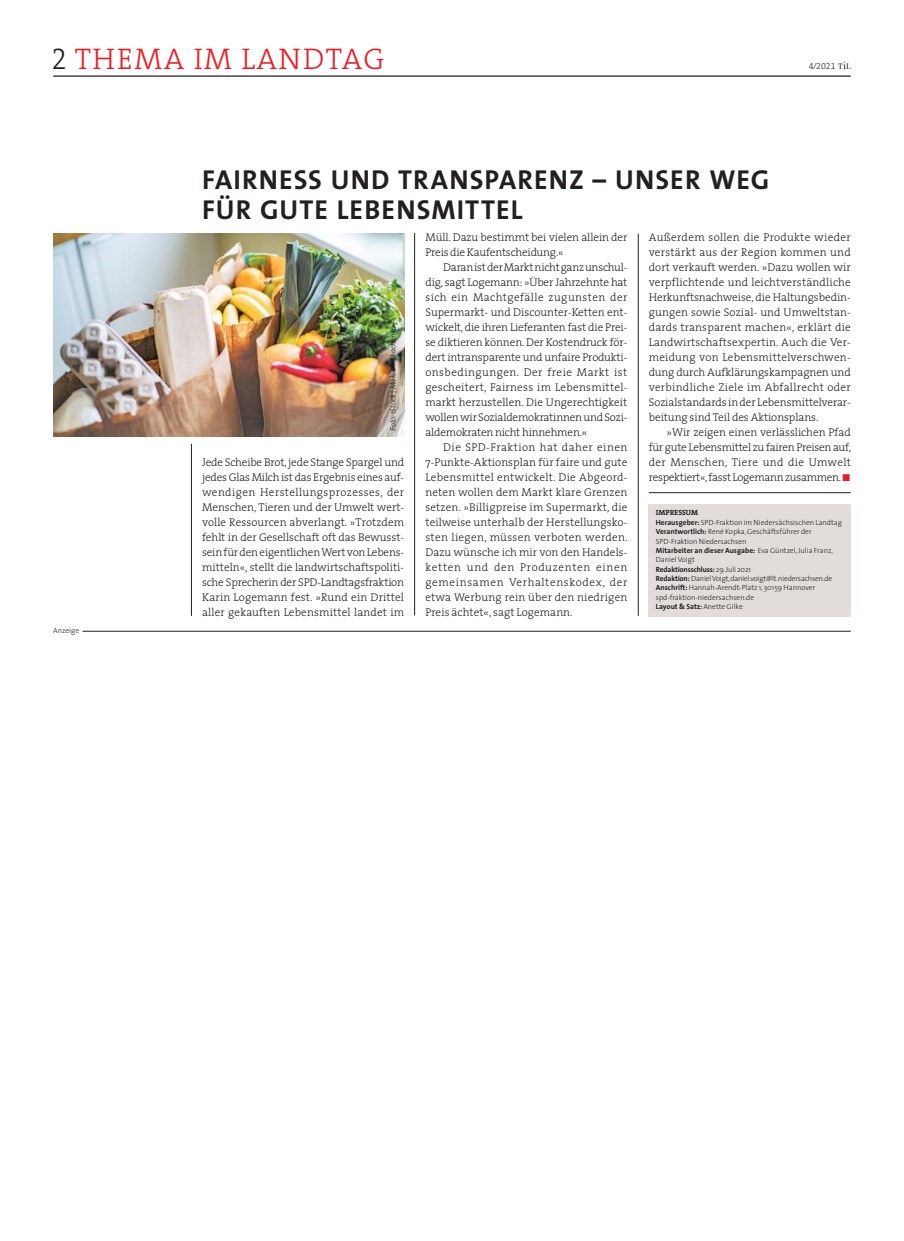
<style>
.page{position:relative;width:904px;height:1241px;background:#fff}
.page>*{position:absolute;margin:0;border:0;box-sizing:border-box;transform-origin:0 0}
.t1{font:30px "The Serif Light Caps";letter-spacing:.05em;color:#ed1c24}
.t2{font:27.5px/30px "The Sans Bold Caps";letter-spacing:.04em;color:#231f20}
.t3{font:300 11.25px/15px "The Serif";letter-spacing:-.005em;color:#231f20;text-align:justify}
.t4{font:8.75px "The Serif Light Expert";color:#231f20}
.t5{font:300 7.5px/9.4px "The Sans";color:#231f20}
.t6{font:italic 300 7.5px "The Serif";letter-spacing:.005em;color:#231f20}
.t7{font:700 7.5px "The Serif";color:#231f20}
.s1{color:#231f20}
.s2{font-family:"Bodoni";font-size:8.5px}
.s3{font-family:"Bodoni";font-size:11.25px}
.s4{font-family:"European Pi Three";font-weight:400;font-size:10px;color:#ea1d25}
.s5{font-weight:700}
</style>
<div class="page">
<hr style="left:53px;top:75px;width:797px;height:2px;background:#231f20">
<hr style="left:83px;top:631px;width:767px;height:1px;background:#231f20">
<hr style="left:648px;top:492px;width:202px;height:1px;background:#231f20">
<hr style="left:638px;top:234px;width:1px;height:381px;background:#231f20">
<hr style="left:414px;top:233px;width:1px;height:382px;background:#231f20">
<hr style="left:191px;top:444px;width:1px;height:171px;background:#231f20">
<div style="left:648px;top:504px;width:202px;height:112px;background:#e2ddda"></div>
<img style="left:53px;top:234px;width:351px;height:202px">
<h1 class="t1" style="left:51px;top:41px;width:335px"><span class="s1">2</span> THEMA IM LANDTAG</h1>
<h2 class="t2" style="left:202px;top:164px;width:569px">FAIRNESS UND TRANSPARENZ – UNSER WEG<br>FÜR GUTE LEBENSMITTEL</h2>
<p class="t4" style="left:809px;top:60px;width:43px">4/2021 <span class="s2">T</span><span class="s3">i</span><span class="s2">L</span></p>
<p class="t5" style="left:53px;top:626px;width:27px">Anzeige</p>
<p class="t6" style="left:389px;top:431px;width:107px;rotate:-90deg">Foto: iStock | Maksim Tkachenko</p>
<p class="t3" style="left:202px;top:455px;width:204px">Jede Scheibe Brot, jede Stange Spargel und jedes Glas Milch ist das Ergebnis eines auf&shy;wendigen Herstellungsprozesses, der Menschen, Tieren und der Umwelt wert&shy;volle Ressourcen abverlangt. »Trotzdem fehlt in der Gesellschaft oft das Bewusst&shy;sein für den eigentlichen Wert von Lebens&shy;mitteln«, stellt die landwirtschaftspoliti&shy;sche Sprecherin der SPD-Landtagsfraktion Karin Logemann fest. »Rund ein Drittel aller gekauften Lebensmittel landet im</p>
<p class="t3" style="left:425px;top:230px;width:203px">Müll. Dazu bestimmt bei vielen allein der<br>Preis die Kaufentscheidung.«</p>
<p class="t3" style="left:425px;top:260px;width:203px;text-indent:18px">Daran ist der Markt nicht ganz unschul&shy;dig, sagt Logemann: »Über Jahrzehnte hat sich ein Machtgefälle zugunsten der Supermarkt- und Discounter-Ketten ent&shy;wickelt, die ihren Lieferanten fast die Prei&shy;se diktieren können. Der Kostendruck för&shy;dert intransparente und unfaire Produkti&shy;onsbedingungen. Der freie Markt ist gescheitert, Fairness im Lebensmittel&shy;markt herzustellen. Die Ungerechtigkeit wollen wir Sozialdemokratinnen und Sozi&shy;aldemokraten nicht hinnehmen.«</p>
<p class="t3" style="left:425px;top:440px;width:204px;text-indent:18px">Die SPD-Fraktion hat daher einen 7-Punkte-Aktionsplan für faire und gute Lebensmittel entwickelt. Die Abgeord&shy;neten wollen dem Markt klare Grenzen setzen. »Billigpreise im Supermarkt, die teilweise unterhalb der Herstellungsko&shy;sten liegen, müssen verboten werden.<br>Dazu wünsche ich mir von den Handels&shy;ketten und den Produzenten einen gemeinsamen Verhaltenskodex, der etwa Werbung rein über den niedrigen Preis ächtet«, sagt Logemann.</p>
<p class="t3" style="left:648px;top:230px;width:203px">Außerdem sollen die Produkte wieder verstärkt aus der Region kommen und dort verkauft werden. »Dazu wollen wir verpflichtende und leichtverständliche Herkunftsnachweise, die Haltungsbedin&shy;gungen sowie Sozial- und Umweltstan&shy;dards transparent machen«, erklärt die Landwirtschaftsexpertin. Auch die Ver&shy;meidung von Lebensmittelverschwen&shy;dung durch Aufklärungskampagnen und verbindliche Ziele im Abfallrecht oder Sozialstandards in der Lebensmittelverar&shy;beitung sind Teil des Aktionsplans.</p>
<p class="t3" style="left:648px;top:425px;width:204px;text-indent:18px">»Wir zeigen einen verlässlichen Pfad für gute Lebensmittel zu fairen Preisen auf, der Menschen, Tiere und die Umwelt respektiert«, fasst Logemann zusammen. <span class="s4">-</span></p>
<p class="t7" style="left:656px;top:509px;width:44px">IMPRESSUM</p>
<p class="t5" style="left:656px;top:518px;width:188px"><span class="s5">Herausgeber:</span> SPD-Fraktion im Niedersächsischen Landtag <span class="s5">Verantwortlich:</span> René Kopka, Geschäftsführer der SPD-Fraktion Niedersachsen<br><span class="s5">Mitarbeiter an dieser Ausgabe:</span> Eva Güntzel, Julia Franz, Daniel Voigt<br><span class="s5">Redaktionsschluss:</span> 29. Juli 2021<br><span class="s5">Redaktion:</span> Daniel Voigt, daniel.voigt@lt.niedersachsen.de <span class="s5">Anschrift:</span> Hannah-Arendt-Platz 1, 30159 Hannover spd-fraktion-niedersachsen.de<br><span class="s5">Layout &amp; Satz:</span> Anette Gilke</p>
</div>
